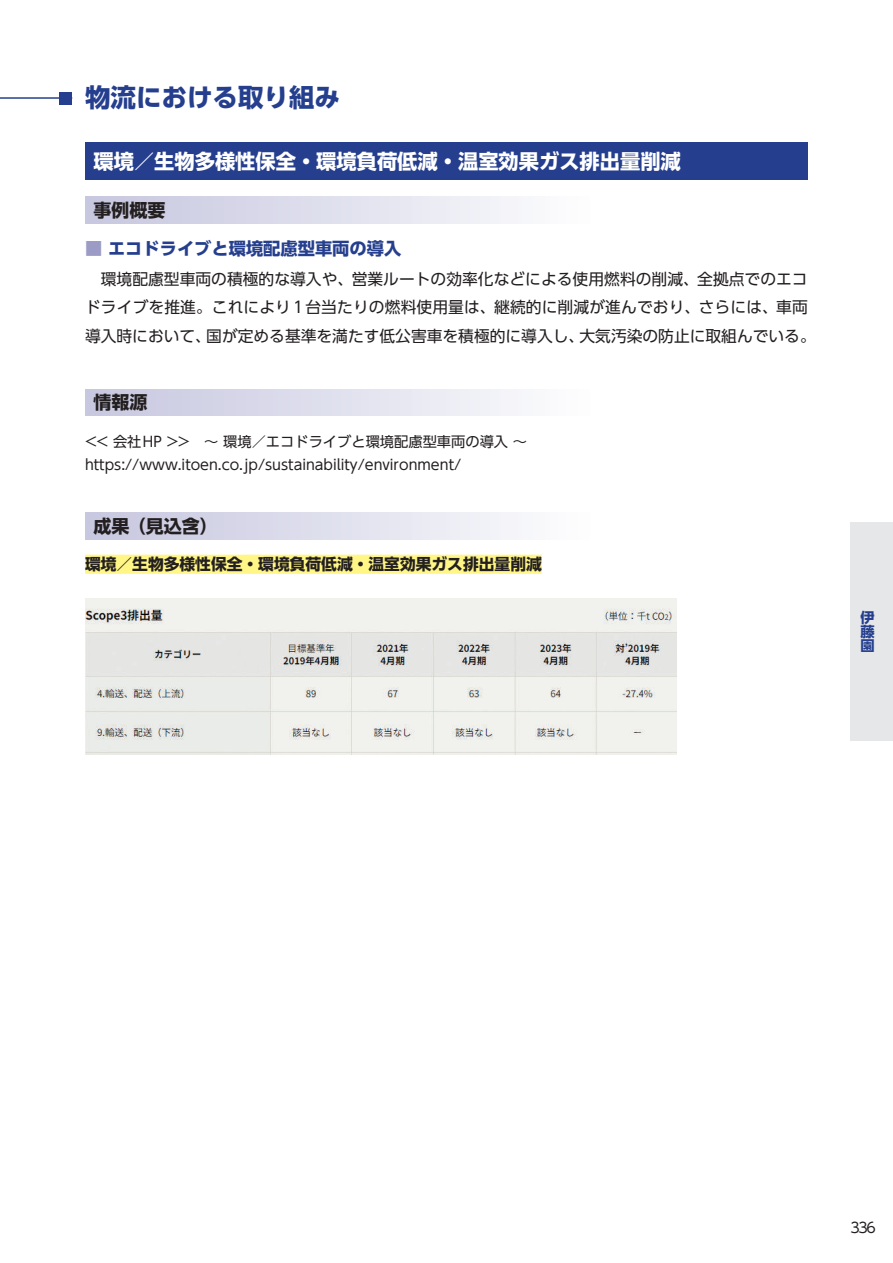
<style>
.page{position:relative;width:893px;height:1263px;background:#fff}
.page>*{position:absolute;margin:0;border:0;box-sizing:border-box;transform-origin:0 0}
.t1{font:700 25.5px "UD Shin Go Pr 6";color:#253f8e}
.t2{font:700 20.25px "UD Shin Go Pr 6";color:#fff}
.t3{font:700 18px "UD Shin Go Pr 6";color:#231f20}
.t4{font:700 17.25px "UD Shin Go Pr 6";color:#253f8e}
.t5{font:15.75px/28.5px "UD Shin Go Pr 6";color:#231f20}
.t6{font:700 15.75px "UD Shin Go Pr 6";color:#231f20}
.t7{font:14.25px/22.5px "UD Shin Go Pr 6";color:#231f20}
.t8{font:700 14.25px/14.2px "UD Shin Go Pr 6";color:#253f8e;text-align:justify}
.s1{color:#9b9bc6}
</style>
<div class="page">
<div style="left:850px;top:522px;width:43px;height:219px;background:#e6e7e9"></div>
<div style="left:85px;top:555px;width:457px;height:19px;background:#fff685"></div>
<div style="left:85px;top:142px;width:723px;height:38px;background:#253f8e"></div>
<div style="left:85px;top:197px;width:723px;height:26px;background:linear-gradient(to right,#cacae1,#fff)"></div>
<div style="left:85px;top:389px;width:723px;height:27px;background:linear-gradient(to right,#cacae1,#fff)"></div>
<div style="left:85px;top:513px;width:723px;height:26px;background:linear-gradient(to right,#cacae1,#fff)"></div>
<img style="left:85px;top:598px;width:592px;height:156px">
<hr style="left:0;top:97px;width:72px;height:2px;background:#253f8e">
<div style="left:60px;top:92px;width:12px;height:12px;background:#253f8e"></div>
<h1 class="t1" style="left:85px;top:77px;width:256px">物流における取り組み</h1>
<p class="t2" style="left:94px;top:145px;width:589px">環境／生物多様性保全・環境負荷低減・温室効果ガス排出量削減</p>
<p class="t3" style="left:94px;top:195px;width:73px">事例概要</p>
<p class="t4" style="left:85px;top:235px;width:318px"><span class="s1">■</span> エコドライブと環境配慮型車両の導入</p>
<p class="t5" style="left:85px;top:264px;width:732px">　環境配慮型車両の積極的な導入や、営業ルートの効率化などによる使用燃料の削減、全拠点でのエコドライブを推進。これにより1台当たりの燃料使用量は、継続的に削減が進んでおり、さらには、車両導入時において、国が定める基準を満たす低公害車を積極的に導入し、大気汚染の防止に取組んでいる。</p>
<p class="t3" style="left:94px;top:388px;width:55px">情報源</p>
<p class="t7" style="left:85px;top:430px;width:444px">&lt;&lt; 会社HP &gt;&gt;　～ 環境／エコドライブと環境配慮型車両の導入 ～https://www.itoen.co.jp/sustainability/environment/</p>
<p class="t3" style="left:94px;top:511px;width:126px">成果（見込含）</p>
<p class="t6" style="left:85px;top:551px;width:458px">環境／生物多様性保全・環境負荷低減・温室効果ガス排出量削減</p>
<p class="t8" style="left:860px;top:610px;width:23px">伊藤園</p>
<p class="t7" style="left:850px;top:1216px;width:27px">336</p>
</div>
